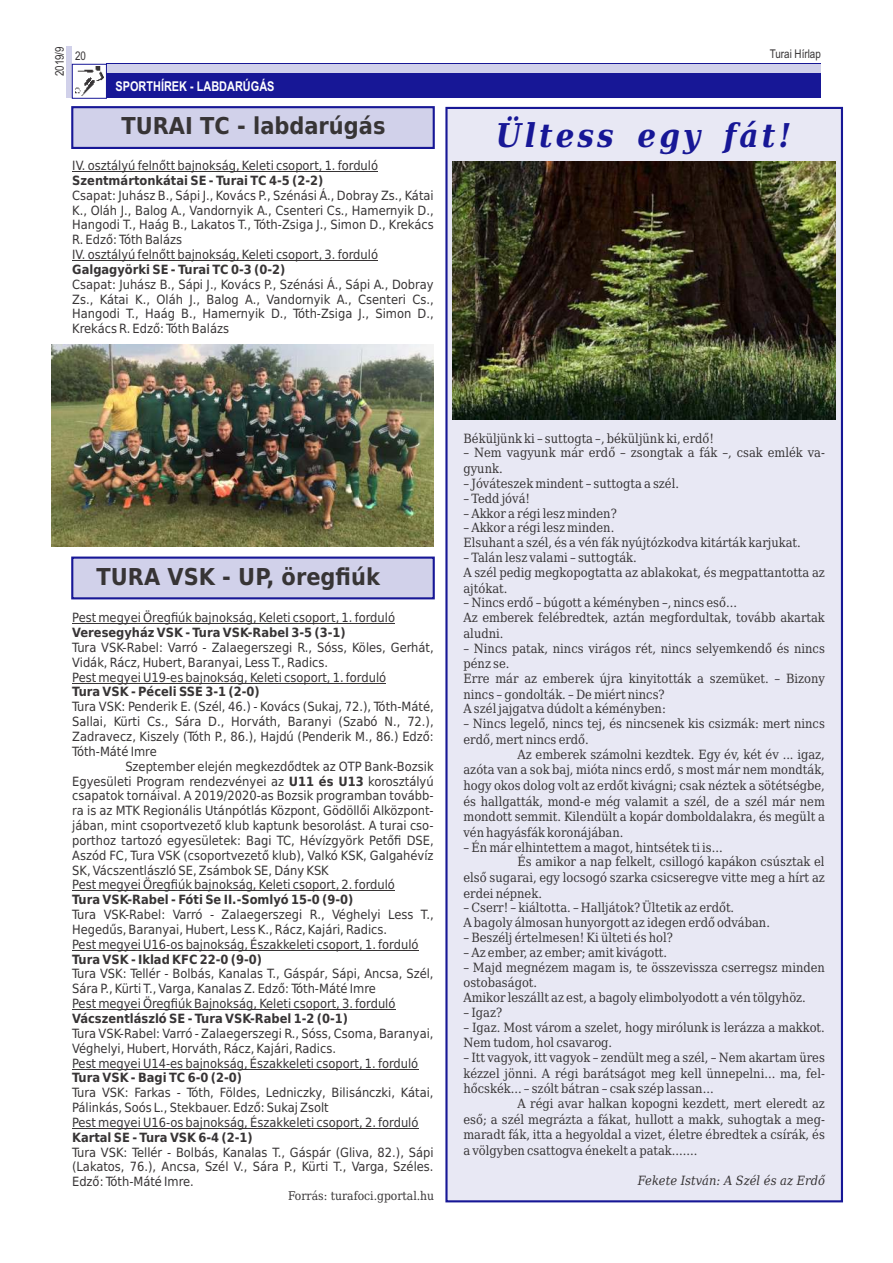
<style>
.page{position:relative;width:893px;height:1263px;background:#fff}
.page>*{position:absolute;margin:0;border:0;box-sizing:border-box;transform-origin:0 0}
.t1{font:italic 700 32.85px "DejaVu Serif Condensed";letter-spacing:.095em;color:#171796}
.t2{font:700 23.25px "DejaVu Sans Condensed";color:#373435}
.t3{font:700 13.5px "Arial Narrow";color:#fefefe}
.t4{font:12.75px/14.9px "DejaVu Sans Condensed";color:#373435}
.t5{font:12.75px/15.1px "DejaVu Serif Condensed";color:#373435}
.t6{font:700 12.75px "DejaVu Sans Condensed";color:#373435}
.t7{font:italic 12.75px "DejaVu Serif Condensed";color:#373435}
.t8{font:12px "DejaVu Serif Condensed";color:#373435}
.t9{font:12px "Arial Narrow";color:#373435}
.s1{font-weight:700}
</style>
<div class="page">
<div style="left:106px;top:64px;width:715px;height:34px;background:#171796"></div>
<div style="left:106px;top:64px;width:715px;height:8px;background:#d1d1ea"></div>
<div style="left:66px;top:47px;width:6px;height:51px;background:#d1d1ea"></div>
<div style="left:72px;top:64px;width:35px;height:35px;border:1px solid #171796"></div>
<div style="left:445px;top:106px;width:398px;height:1097px;background:#e8e8f4"></div>
<svg style="left:71px;top:106px;width:364px;height:43px;background:#bcbce0"></svg>
<svg style="left:71px;top:556px;width:364px;height:44px;background:#bebee1"></svg>
<img style="left:453px;top:161px;width:383px;height:258px">
<hr style="left:72px;top:623px;width:323px;height:1px;background:#373435">
<hr style="left:72px;top:683px;width:314px;height:1px;background:#373435">
<hr style="left:72px;top:890px;width:323px;height:1px;background:#373435">
<hr style="left:72px;top:950px;width:347px;height:1px;background:#373435">
<hr style="left:72px;top:1009px;width:324px;height:1px;background:#373435">
<hr style="left:72px;top:1069px;width:346px;height:1px;background:#373435">
<hr style="left:72px;top:1128px;width:347px;height:1px;background:#373435">
<hr style="left:72px;top:171px;width:306px;height:1px;background:#373435">
<hr style="left:72px;top:260px;width:306px;height:1px;background:#373435">
<img style="left:51px;top:345px;width:383px;height:201px">
<img style="left:75px;top:66px;width:29px;height:30px">
<p class="t9" style="left:55px;top:76px;width:32px;rotate:-90deg">2019/9</p>
<p class="t9" style="left:75px;top:52px;width:12px">20</p>
<p class="t9" style="left:770px;top:49px;width:53px">Turai Hírlap</p>
<p class="t3" style="left:116px;top:82px;width:160px">SPORTHÍREK - LABDARÚGÁS</p>
<h2 class="t2" style="left:121px;top:117px;width:265px">TURAI TC - labdarúgás</h2>
<p class="t4" style="left:72px;top:159px;width:307px">IV. osztályú felnőtt bajnokság, Keleti csoport, 1. forduló</p>
<p class="t6" style="left:72px;top:175px;width:253px">Szentmártonkátai SE - Turai TC 4-5 (2-2)</p>
<p class="t4" style="left:72px;top:189px;width:363px">Csapat: Juhász B., Sápi J., Kovács P., Szénási Á., Dobray Zs., Kátai K., Oláh J., Balog A., Vandornyik A., Csenteri Cs., Hamernyik D., Hangodi T., Haág B., Lakatos T., Tóth-Zsiga J., Simon D., Krekács R. Edző: Tóth Balázs<br>IV. osztályú felnőtt bajnokság, Keleti csoport, 3. forduló</p>
<p class="t6" style="left:72px;top:264px;width:215px">Galgagyörki SE - Turai TC 0-3 (0-2)</p>
<p class="t4" style="left:72px;top:278px;width:363px;text-align:justify">Csapat: Juhász B., Sápi J., Kovács P., Szénási Á., Sápi A., Dobray Zs., Kátai K., Oláh J., Balog A., Vandornyik A., Csenteri Cs., Hangodi T., Haág B., Hamernyik D., Tóth-Zsiga J., Simon D., Krekács R. Edző: Tóth Balázs</p>
<h1 class="t1" style="left:496px;top:122px;width:297px">Ültess egy fát!</h1>
<h2 class="t2" style="left:97px;top:567px;width:285px">TURA VSK - UP, öregfiúk</h2>
<p class="t4" style="left:72px;top:611px;width:324px">Pest megyei Öregfiúk bajnokság, Keleti csoport, 1. forduló</p>
<p class="t6" style="left:72px;top:627px;width:275px">Veresegyház VSK - Tura VSK-Rabel 3-5 (3-1)</p>
<p class="t4" style="left:72px;top:641px;width:363px">Tura VSK-Rabel: Varró - Zalaegerszegi R., Sóss, Köles, Gerhát,<br>Vidák, Rácz, Hubert, Baranyai, Less T., Radics.<br>Pest megyei U19-es bajnokság, Keleti csoport, 1. forduló</p>
<p class="t6" style="left:72px;top:687px;width:189px">Tura VSK - Péceli SSE 3-1 (2-0)</p>
<p class="t4" style="left:72px;top:700px;width:363px">Tura VSK: Penderik E. (Szél, 46.) - Kovács (Sukaj, 72.), Tóth-Máté,</p>
<p class="t4" style="left:72px;top:715px;width:363px">Sallai, Kürti Cs., Sára D., Horváth, Baranyi (Szabó N., 72.),</p>
<p class="t4" style="left:72px;top:730px;width:363px">Zadravecz, Kiszely (Tóth P., 86.), Hajdú (Penderik M., 86.) Edző:</p>
<p class="t4" style="left:72px;top:745px;width:86px">Tóth-Máté Imre</p>
<p class="t4" style="left:125px;top:760px;width:310px">Szeptember elején megkezdődtek az OTP Bank-Bozsik</p>
<p class="t4" style="left:72px;top:775px;width:363px">Egyesületi Program rendezvényei az <span class="s1">U11 és U13</span> korosztályú</p>
<p class="t4" style="left:72px;top:790px;width:363px">csapatok tornáival. A 2019/2020-as Bozsik programban tovább-</p>
<p class="t4" style="left:72px;top:804px;width:363px">ra is az MTK Regionális Utánpótlás Központ, Gödöllői Alközpont-</p>
<p class="t4" style="left:72px;top:819px;width:363px">jában, mint csoportvezető klub kaptunk besorolást. A turai cso-</p>
<p class="t4" style="left:72px;top:834px;width:363px">porthoz tartozó egyesületek: Bagi TC, Hévízgyörk Petőfi DSE,</p>
<p class="t4" style="left:72px;top:849px;width:363px">Aszód FC, Tura VSK (csoportvezető klub), Valkó KSK, Galgahévíz</p>
<p class="t4" style="left:72px;top:864px;width:258px">SK, Vácszentlászló SE, Zsámbok SE, Dány KSK</p>
<p class="t4" style="left:72px;top:879px;width:324px">Pest megyei Öregfiúk bajnokság, Keleti csoport, 2. forduló</p>
<p class="t6" style="left:72px;top:894px;width:283px">Tura VSK-Rabel - Fóti Se II.-Somlyó 15-0 (9-0)</p>
<p class="t4" style="left:72px;top:908px;width:363px">Tura VSK-Rabel: Varró - Zalaegerszegi R., Véghelyi Less T.,<br>Hegedűs, Baranyai, Hubert, Less K., Rácz, Kajári, Radics.<br>Pest megyei U16-os bajnokság, Északkeleti csoport, 1. forduló</p>
<p class="t6" style="left:72px;top:954px;width:191px">Tura VSK - Iklad KFC 22-0 (9-0)</p>
<p class="t4" style="left:72px;top:968px;width:363px">Tura VSK: Tellér - Bolbás, Kanalas T., Gáspár, Sápi, Ancsa, Szél,<br>Sára P., Kürti T., Varga, Kanalas Z. Edző: Tóth-Máté Imre<br>Pest megyei Öregfiúk Bajnokság, Keleti csoport, 3. forduló</p>
<p class="t6" style="left:72px;top:1013px;width:277px">Vácszentlászló SE - Tura VSK-Rabel 1-2 (0-1)</p>
<p class="t4" style="left:72px;top:1027px;width:363px">Tura VSK-Rabel: Varró - Zalaegerszegi R., Sóss, Csoma, Baranyai,<br>Véghelyi, Hubert, Horváth, Rácz, Kajári, Radics.<br>Pest megyei U14-es bajnokság, Északkeleti csoport, 1. forduló</p>
<p class="t6" style="left:72px;top:1073px;width:171px">Tura VSK - Bagi TC 6-0 (2-0)</p>
<p class="t4" style="left:72px;top:1086px;width:363px">Tura VSK: Farkas - Tóth, Földes, Ledniczky, Bilisánczki, Kátai,<br>Pálinkás, Soós L., Stekbauer. Edző: Sukaj Zsolt<br>Pest megyei U16-os bajnokság, Északkeleti csoport, 2. forduló</p>
<p class="t6" style="left:72px;top:1132px;width:182px">Kartal SE - Tura VSK 6-4 (2-1)</p>
<p class="t4" style="left:72px;top:1146px;width:363px;text-align:justify">Tura VSK: Tellér - Bolbás, Kanalas T., Gáspár (Gliva, 82.), Sápi (Lakatos, 76.), Ancsa, Szél V., Sára P., Kürti T., Varga, Széles.<br>Edző: Tóth-Máté Imre.</p>
<p class="t8" style="left:288px;top:1191px;width:148px">Forrás: turafoci.gportal.hu</p>
<p class="t5" style="left:463px;top:432px;width:252px">Béküljünk ki – suttogta –, béküljünk ki, erdő!</p>
<p class="t5" style="left:463px;top:446px;width:363px;line-height:15.6px">– Nem vagyunk már erdő – zsongtak a fák –, csak emlék va&shy;gyunk.</p>
<p class="t5" style="left:463px;top:477px;width:217px">– Jóváteszek mindent – suttogta a szél.</p>
<p class="t5" style="left:463px;top:492px;width:68px">– Tedd jóvá!</p>
<p class="t5" style="left:463px;top:507px;width:155px">– Akkor a régi lesz minden?</p>
<p class="t5" style="left:463px;top:522px;width:339px">– Akkor a régi lesz minden.<br>Elsuhant a szél, és a vén fák nyújtózkodva kitárták karjukat.</p>
<p class="t5" style="left:463px;top:551px;width:363px">– Talán lesz valami – suttogták.<br>A szél pedig megkopogtatta az ablakokat, és megpattantotta az ajtókat.</p>
<p class="t5" style="left:463px;top:596px;width:363px">– Nincs erdő – búgott a kéményben –, nincs eső...<br>Az emberek felébredtek, aztán megfordultak, tovább akartak aludni.</p>
<p class="t5" style="left:463px;top:642px;width:363px">– Nincs patak, nincs virágos rét, nincs selyemkendő és nincs pénz se.<br>Erre már az emberek újra kinyitották a szemüket. – Bizony nincs – gondolták. – De miért nincs?<br>A szél jajgatva dúdolt a kéményben:</p>
<p class="t5" style="left:463px;top:717px;width:363px">– Nincs legelő, nincs tej, és nincsenek kis csizmák: mert nincs</p>
<p class="t5" style="left:463px;top:733px;width:127px">erdő, mert nincs erdő.</p>
<p class="t5" style="left:517px;top:748px;width:309px">Az emberek számolni kezdtek. Egy év, két év ... igaz,</p>
<p class="t5" style="left:463px;top:763px;width:363px">azóta van a sok baj, mióta nincs erdő, s most már nem mondták,</p>
<p class="t5" style="left:463px;top:779px;width:363px">hogy okos dolog volt az erdőt kivágni; csak néztek a sötétségbe,</p>
<p class="t5" style="left:463px;top:795px;width:363px">és hallgatták, mond-e még valamit a szél, de a szél már nem</p>
<p class="t5" style="left:463px;top:810px;width:363px">mondott semmit. Kilendült a kopár domboldalakra, és megült a</p>
<p class="t5" style="left:463px;top:826px;width:161px">vén hagyásfák koronájában.</p>
<p class="t5" style="left:463px;top:841px;width:261px">– Én már elhintettem a magot, hintsétek ti is...</p>
<p class="t5" style="left:517px;top:855px;width:309px">És amikor a nap felkelt, csillogó kapákon csúsztak el</p>
<p class="t5" style="left:463px;top:871px;width:363px">első sugarai, egy locsogó szarka csicseregve vitte meg a hírt az</p>
<p class="t5" style="left:463px;top:887px;width:80px">erdei népnek.</p>
<p class="t5" style="left:463px;top:902px;width:308px">– Cserr! – kiáltotta. – Halljátok? Ültetik az erdőt.<br>A bagoly álmosan hunyorgott az idegen erdő odvában.</p>
<p class="t5" style="left:463px;top:931px;width:211px">– Beszélj értelmesen! Ki ülteti és hol?</p>
<p class="t5" style="left:463px;top:946px;width:205px">– Az ember, az ember; amit kivágott.</p>
<p class="t5" style="left:463px;top:961px;width:363px">– Majd megnézem magam is, te összevissza cserregsz minden ostobaságot.<br>Amikor leszállt az est, a bagoly elimbolyodott a vén tölgyhöz.</p>
<p class="t5" style="left:463px;top:1006px;width:40px">– Igaz?</p>
<p class="t5" style="left:463px;top:1021px;width:363px;line-height:15.6px">– Igaz. Most várom a szelet, hogy mirólunk is lerázza a makkot.<br>Nem tudom, hol csavarog.</p>
<p class="t5" style="left:463px;top:1051px;width:363px">– Itt vagyok, itt vagyok – zendült meg a szél, – Nem akartam üres</p>
<p class="t5" style="left:463px;top:1067px;width:363px">kézzel jönni. A régi barátságot meg kell ünnepelni... ma, fel-</p>
<p class="t5" style="left:463px;top:1082px;width:252px">hőcskék... – szólt bátran – csak szép lassan...</p>
<p class="t5" style="left:517px;top:1097px;width:309px">A régi avar halkan kopogni kezdett, mert eleredt az</p>
<p class="t5" style="left:463px;top:1113px;width:363px">eső; a szél megrázta a fákat, hullott a makk, suhogtak a meg-</p>
<p class="t5" style="left:463px;top:1128px;width:363px">maradt fák, itta a hegyoldal a vizet, életre ébredtek a csírák, és</p>
<p class="t5" style="left:463px;top:1144px;width:235px">a völgyben csattogva énekelt a patak.......</p>
<p class="t7" style="left:638px;top:1175px;width:188px">Fekete István: A Szél és az Erdő</p>
</div>
